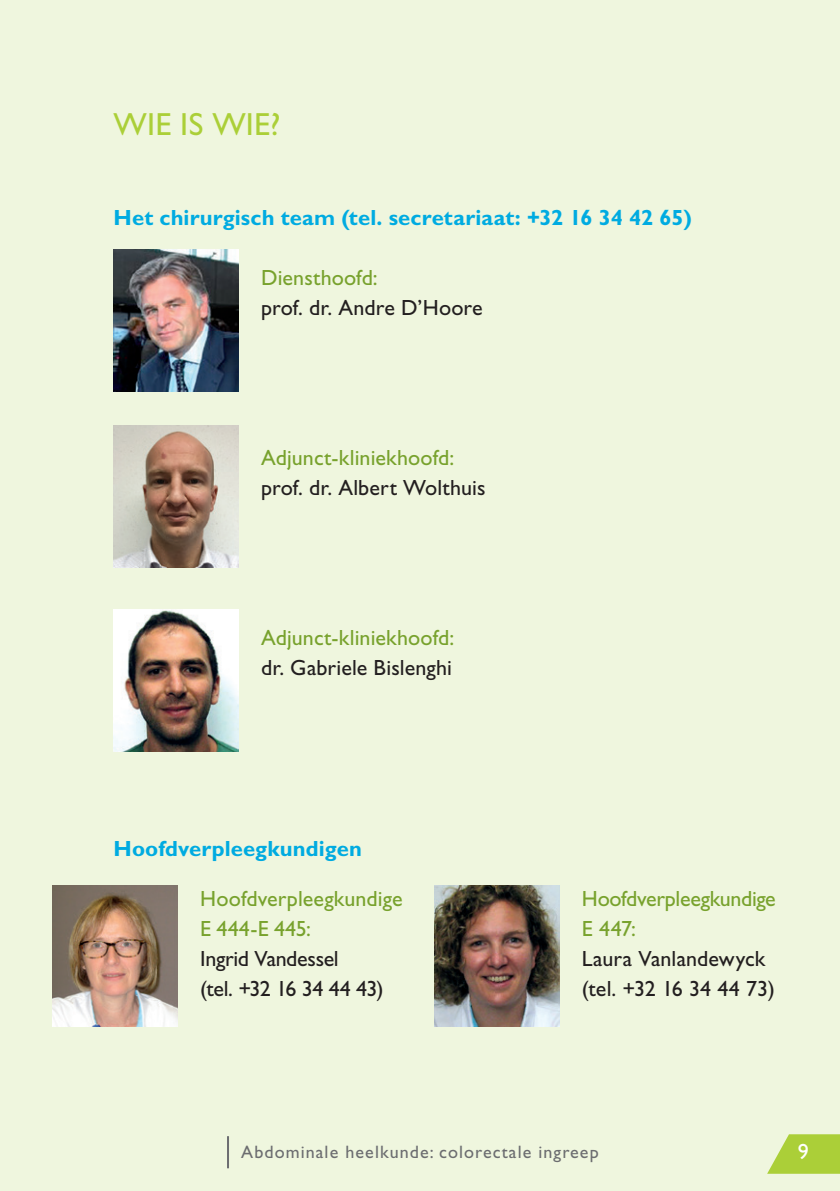
<style>
.page{position:relative;width:840px;height:1191px;background:#fff}
.page>*{position:absolute;margin:0;border:0;box-sizing:border-box;transform-origin:0 0}
.t1{font:32px "Gill Sans Std";letter-spacing:.01em;color:#abcf38}
.t2{font:22px "Gill Sans Std";color:#231f20}
.t3{font:22px "Gill Sans Std";color:#78a22d}
.t4{font:700 22px "Gill Sans Std";letter-spacing:.005em;color:#00abe1}
.t5{font:22px "Gill Sans Std";color:#fff}
.t6{font:18px "Gill Sans Std";letter-spacing:.06em;color:#6c6d70}
</style>
<div class="page">
<div style="left:0;top:0;width:839px;height:1191px;background:#eff6de"></div>
<svg style="left:767px;top:1134px;width:72px;height:39px"></svg>
<hr style="left:227px;top:1136px;width:2px;height:32px;background:#6c6d70">
<img style="left:113px;top:249px;width:125px;height:142px">
<img style="left:113px;top:425px;width:125px;height:142px">
<img style="left:113px;top:609px;width:125px;height:142px">
<img style="left:53px;top:885px;width:124px;height:142px">
<img style="left:434px;top:885px;width:125px;height:142px">
<h1 class="t1" style="left:113px;top:106px;width:168px">WIE IS WIE?</h1>
<p class="t4" style="left:113px;top:205px;width:579px">Het chirurgisch team (tel. secretariaat: +32 16 34 42 65)</p>
<p class="t3" style="left:261px;top:265px;width:118px">Diensthoofd:</p>
<p class="t2" style="left:261px;top:295px;width:223px">prof. dr. Andre D’Hoore</p>
<p class="t3" style="left:261px;top:445px;width:194px">Adjunct-kliniekhoofd:</p>
<p class="t2" style="left:261px;top:475px;width:226px">prof. dr. Albert Wolthuis</p>
<p class="t3" style="left:261px;top:625px;width:194px">Adjunct-kliniekhoofd:</p>
<p class="t2" style="left:261px;top:655px;width:192px">dr. Gabriele Bislenghi</p>
<p class="t4" style="left:113px;top:835px;width:250px">Hoofdverpleegkundigen</p>
<p class="t3" style="left:200px;top:885px;width:204px">Hoofdverpleegkundige</p>
<p class="t3" style="left:581px;top:885px;width:195px">Hoofdverpleegkundige</p>
<p class="t3" style="left:200px;top:915px;width:112px">E 444-E 445:</p>
<p class="t3" style="left:581px;top:915px;width:56px">E 447:</p>
<p class="t2" style="left:200px;top:945px;width:140px">Ingrid Vandessel</p>
<p class="t2" style="left:581px;top:945px;width:185px">Laura Vanlandewyck</p>
<p class="t2" style="left:200px;top:975px;width:185px">(tel. +32 16 34 44 43)</p>
<p class="t2" style="left:581px;top:975px;width:194px">(tel. +32 16 34 44 73)</p>
<p class="t6" style="left:241px;top:1141px;width:359px">Abdominale heelkunde: colorectale ingreep</p>
<p class="t5" style="left:797px;top:1138px;width:12px">9</p>
</div>
